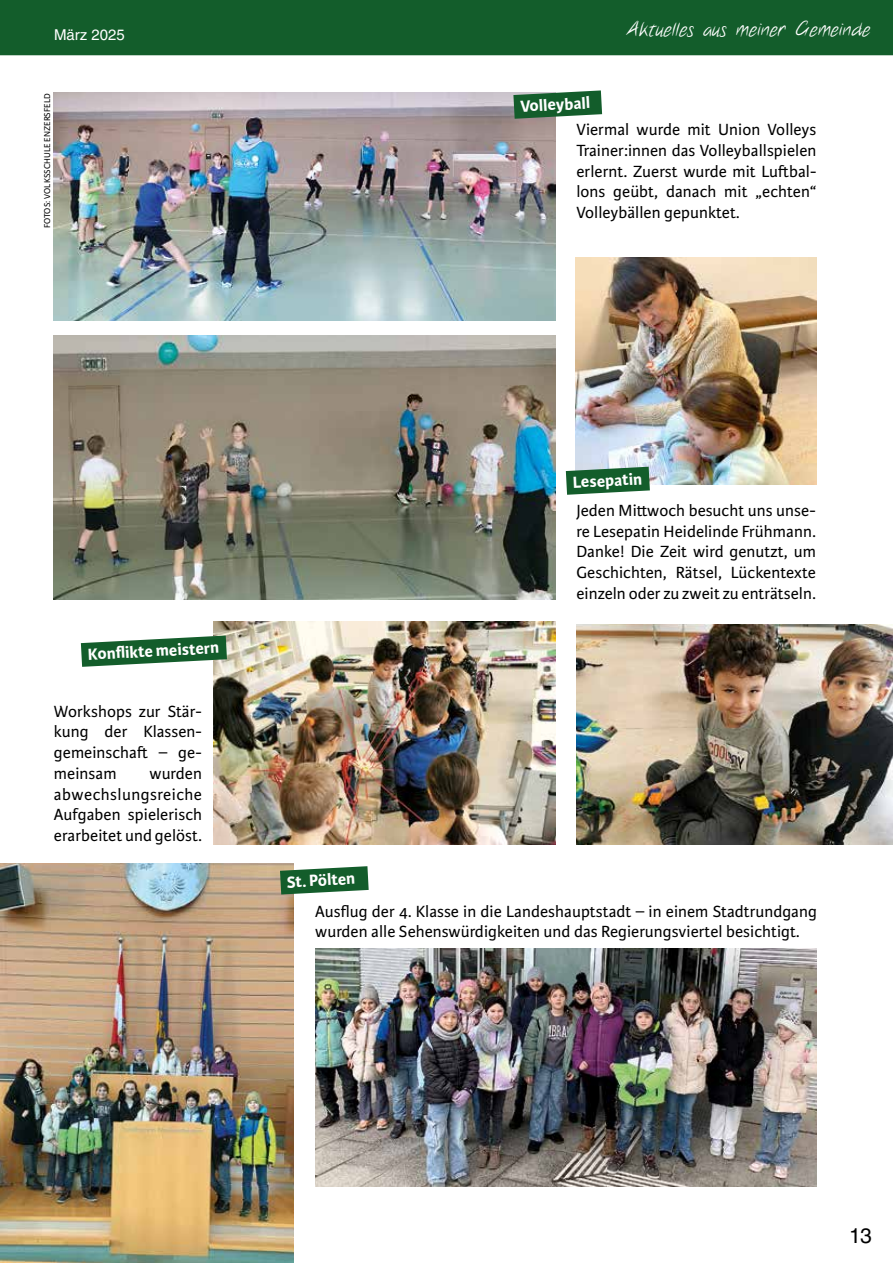
<style>
.page{position:relative;width:893px;height:1263px;background:#fff}
.page>*{position:absolute;margin:0;border:0;box-sizing:border-box;transform-origin:0 0}
.t1{font:21px "Helvetica LT Std";color:#000}
.t2{font:19.5px "Notethis";letter-spacing:.01em;color:#fff}
.t3{font:17.25px/20.7px "Karmina Sans";letter-spacing:.005em;color:#000;text-align:justify}
.t4{font:700 17.25px "Karmina Sans";color:#fff}
.t5{font:15px "Helvetica LT Std";color:#fff}
.t6{font:9px "Karmina Sans";letter-spacing:.01em;color:#000}
</style>
<div class="page">
<div style="left:0;top:0;width:893px;height:55px;background:#135d2b"></div>
<img style="left:576px;top:258px;width:240px;height:227px">
<img style="left:53px;top:92px;width:502px;height:228px">
<img style="left:53px;top:335px;width:502px;height:265px">
<img style="left:315px;top:949px;width:502px;height:237px">
<img style="left:213px;top:622px;width:342px;height:222px">
<img style="left:0;top:864px;width:294px;height:399px">
<img style="left:576px;top:624px;width:317px;height:220px">
<svg style="left:81px;top:635px;width:146px;height:32px"></svg>
<svg style="left:513px;top:90px;width:89px;height:29px;background:#3c774f"></svg>
<svg style="left:280px;top:866px;width:89px;height:28px;background:#38754a"></svg>
<svg style="left:566px;top:467px;width:84px;height:28px;background:#37754c"></svg>
<p class="t5" style="left:54px;top:26px;width:72px">März 2025</p>
<p class="t2" style="left:628px;top:17px;width:244px">Aktuelles aus meiner Gemeinde</p>
<p class="t6" style="left:42px;top:228px;width:136px;rotate:-90deg">FOTOS: VOLKSSCHULE ENZERSFELD</p>
<p class="t4" style="left:520px;top:96px;width:72px;rotate:-3deg">Volleyball</p>
<p class="t3" style="left:576px;top:120px;width:241px">Viermal wurde mit Union Volleys Trainer:innen das Volleyballspielen erlernt. Zuerst wurde mit Luftbal&shy;lons geübt, danach mit „echten“ Volleybällen gepunktet.</p>
<p class="t4" style="left:87px;top:644px;width:133px;rotate:-3deg">Konfl ikte meistern</p>
<p class="t3" style="left:54px;top:701px;width:149px">Workshops zur Stär&shy;kung der Klassen&shy;gemeinschaft – ge&shy;meinsam</p>
<p class="t3" style="left:54px;top:763px;width:149px;text-indent:96px">wurden abwechslungsreiche Aufgaben spielerisch erarbeitet und gelöst.</p>
<p class="t4" style="left:286px;top:872px;width:70px;rotate:-3deg">St. Pölten</p>
<p class="t4" style="left:572px;top:472px;width:71px;rotate:-3deg">Lesepatin</p>
<p class="t3" style="left:576px;top:500px;width:241px">Jeden Mittwoch besucht uns unse&shy;re Lesepatin Heidelinde Frühmann.<br>Danke! Die Zeit wird genutzt, um Geschichten, Rätsel, Lückentexte einzeln oder zu zweit zu enträtseln.</p>
<p class="t3" style="left:315px;top:901px;width:503px">Ausflug der 4. Klasse in die Landeshauptstadt – in einem Stadtrundgang wurden alle Sehenswürdigkeiten und das Regierungsviertel besichtigt.</p>
<p class="t1" style="left:849px;top:1224px;width:24px">13</p>
</div>
